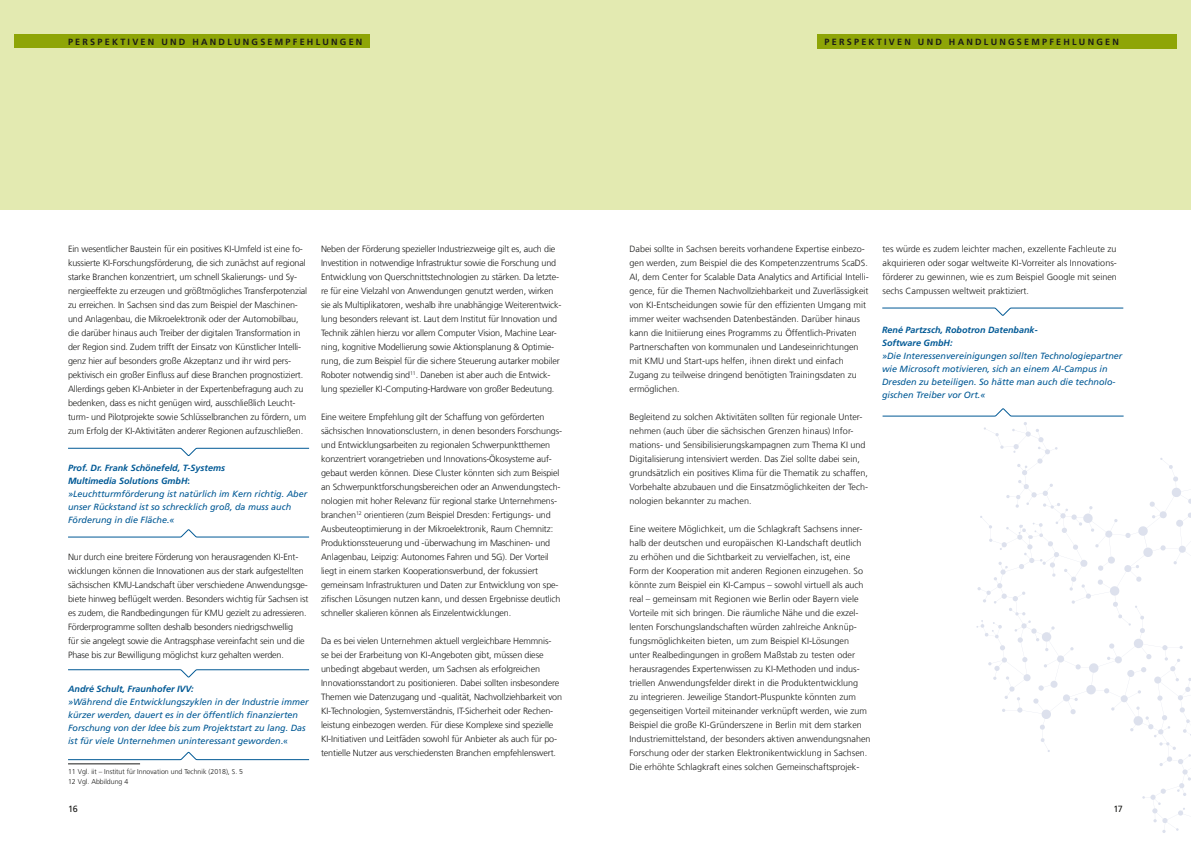
<style>
.page{position:relative;width:1191px;height:842px;background:#fff}
.page>*{position:absolute;margin:0;border:0;box-sizing:border-box;transform-origin:0 0}
.t1{font:300 9px/14px "Frutiger LT Com";letter-spacing:-.015em;color:#1a1a18}
.t2{font:italic 9px/13px "Frutiger LT Com";color:#005995}
.t3{font:700 9px "Frutiger LT Com";letter-spacing:.25em;color:#1a1a18}
.t4{font:italic 700 9px/13px "Frutiger LT Com";color:#005995}
.t5{font:9px "Frutiger LT Com";color:#1a1a18}
.t6{font:300 7px/10px "Frutiger LT Com";color:#1a1a18}
.s1{font-weight:700}
.s2{font-weight:700;font-style:normal}
.s3{font-style:normal}
</style>
<div class="page">
<div style="left:0;top:0;width:1191px;height:210px;background:#e3eab1"></div>
<div style="left:14px;top:34px;width:356px;height:14px;background:#8ea507"></div>
<div style="left:818px;top:34px;width:358px;height:14px;background:#8ea507"></div>
<svg style="left:882px;top:307px;width:241px;height:9px"></svg>
<svg style="left:882px;top:408px;width:242px;height:9px"></svg>
<svg style="left:68px;top:448px;width:241px;height:8px"></svg>
<svg style="left:68px;top:529px;width:241px;height:8px"></svg>
<svg style="left:68px;top:669px;width:241px;height:9px"></svg>
<svg style="left:68px;top:751px;width:241px;height:9px"></svg>
<svg style="left:976px;top:516px;width:215px;height:317px"></svg>
<svg style="left:983px;top:422px;width:208px;height:204px"></svg>
<hr style="left:68px;top:764px;width:72px;height:1px;background:#1a1a18">
<p class="t3" style="left:68px;top:36px;width:296px">PERSPEKTIVEN UND HANDLUNGSEMPFEHLUNGEN</p>
<p class="t3" style="left:824px;top:36px;width:296px">PERSPEKTIVEN UND HANDLUNGSEMPFEHLUNGEN</p>
<p class="t1" style="left:68px;top:242px;width:241px">Ein wesentlicher Baustein für ein positives KI-Umfeld ist eine fo&shy;kussierte KI-Forschungsförderung, die sich zunächst auf regional starke Branchen konzentriert, um schnell Skalierungs- und Sy&shy;nergieeffekte zu erzeugen und größtmögliches Transferpotenzial zu erreichen. In Sachsen sind das zum Beispiel der Maschinen&shy;und Anlagenbau, die Mikroelektronik oder der Automobilbau, die darüber hinaus auch Treiber der digitalen Transformation in der Region sind. Zudem trifft der Einsatz von Künstlicher Intelli&shy;genz hier auf besonders große Akzeptanz und ihr wird pers&shy;pektivisch ein großer Einfluss auf diese Branchen prognostiziert.<br>Allerdings geben KI-Anbieter in der Expertenbefragung auch zu bedenken, dass es nicht genügen wird, ausschließlich Leucht&shy;turm- und Pilotprojekte sowie Schlüsselbranchen zu fördern, um zum Erfolg der KI-Aktivitäten anderer Regionen aufzuschließen.</p>
<p class="t2" style="left:68px;top:461px;width:241px"><span class="s1">Prof. Dr. Frank Schönefeld, T-Systems<br>Multimedia Solutions GmbH</span><span class="s2">:<br></span>»Leuchtturmförderung ist natürlich im Kern richtig. Aber unser Rückstand ist so schrecklich groß, da muss auch Förderung in die Fläche.«</p>
<p class="t1" style="left:68px;top:550px;width:242px">Nur durch eine breitere Förderung von herausragenden KI-Ent&shy;wicklungen können die Innovationen aus der stark aufgestellten sächsischen KMU-Landschaft über verschiedene Anwendungsge&shy;biete hinweg beflügelt werden. Besonders wichtig für Sachsen ist es zudem, die Randbedingungen für KMU gezielt zu adressieren.<br>Förderprogramme sollten deshalb besonders niedrigschwellig<br>für sie angelegt sowie die Antragsphase vereinfacht sein und die Phase bis zur Bewilligung möglichst kurz gehalten werden.</p>
<p class="t4" style="left:68px;top:682px;width:127px">André Schult, Fraunhofer IVV:</p>
<p class="t2" style="left:68px;top:695px;width:242px">»Während die Entwicklungszyklen in der Industrie immer kürzer werden, dauert es in der öffentlich finanzierten Forschung von der Idee bis zum Projektstart zu lang. Das ist für viele Unternehmen uninteressant geworden<span class="s3">.«</span></p>
<p class="t6" style="left:68px;top:766px;width:177px">11 Vgl. iit – Institut für Innovation und Technik (2018), S. 5<br>12 Vgl. Abbildung 4</p>
<p class="t1" style="left:321px;top:242px;width:242px">Neben der Förderung spezieller Industriezweige gilt es, auch die Investition in notwendige Infrastruktur sowie die Forschung und Entwicklung von Querschnittstechnologien zu stärken. Da letzte&shy;re für eine Vielzahl von Anwendungen genutzt werden, wirken sie als Multiplikatoren, weshalb ihre unabhängige Weiterentwick&shy;lung besonders relevant ist. Laut dem Institut für Innovation und Technik zählen hierzu vor allem Computer Vision, Machine Lear&shy;ning, kognitive Modellierung sowie Aktionsplanung &amp; Optimie&shy;rung, die zum Beispiel für die sichere Steuerung autarker mobiler Roboter notwendig sind<sup>11</sup>. Daneben ist aber auch die Entwick&shy;lung spezieller KI-Computing-Hardware von großer Bedeutung.</p>
<p class="t1" style="left:321px;top:410px;width:242px">Eine weitere Empfehlung gilt der Schaffung von geförderten sächsischen Innovationsclustern, in denen besonders Forschungs&shy;und Entwicklungsarbeiten zu regionalen Schwerpunktthemen konzentriert vorangetrieben und Innovations-Ökosysteme auf&shy;gebaut werden können. Diese Cluster könnten sich zum Beispiel an Schwerpunktforschungsbereichen oder an Anwendungstech&shy;nologien mit hoher Relevanz für regional starke Unternehmens&shy;branchen<sup>12</sup> orientieren (zum Beispiel Dresden: Fertigungs- und Ausbeuteoptimierung in der Mikroelektronik, Raum Chemnitz:<br>Produktionssteuerung und -überwachung im Maschinen- und Anlagenbau, Leipzig: Autonomes Fahren und 5G). Der Vorteil liegt in einem starken Kooperationsverbund, der fokussiert gemeinsam Infrastrukturen und Daten zur Entwicklung von spe&shy;zifischen Lösungen nutzen kann, und dessen Ergebnisse deutlich schneller skalieren können als Einzelentwicklungen.</p>
<p class="t1" style="left:321px;top:634px;width:242px">Da es bei vielen Unternehmen aktuell vergleichbare Hemmnis-<br>se bei der Erarbeitung von KI-Angeboten gibt, müssen diese unbedingt abgebaut werden, um Sachsen als erfolgreichen Innovationsstandort zu positionieren. Dabei sollten insbesondere Themen wie Datenzugang und -qualität, Nachvollziehbarkeit von KI-Technologien, Systemverständnis, IT-Sicherheit oder Rechen&shy;leistung einbezogen werden. Für diese Komplexe sind spezielle KI-Initiativen und Leitfäden sowohl für Anbieter als auch für po&shy;tentielle Nutzer aus verschiedensten Branchen empfehlenswert.</p>
<p class="t1" style="left:629px;top:242px;width:241px">Dabei sollte in Sachsen bereits vorhandene Expertise einbezo&shy;gen werden, zum Beispiel die des Kompetenzzentrums ScaDS.<br>AI, dem Center for Scalable Data Analytics and Artificial Intelli&shy;gence, für die Themen Nachvollziehbarkeit und Zuverlässigkeit von KI-Entscheidungen sowie für den effizienten Umgang mit immer weiter wachsenden Datenbeständen. Darüber hinaus kann die Initiierung eines Programms zu Öffentlich-Privaten Partnerschaften von kommunalen und Landeseinrichtungen mit KMU und Start-ups helfen, ihnen direkt und einfach Zugang zu teilweise dringend benötigten Trainingsdaten zu ermöglichen.</p>
<p class="t1" style="left:629px;top:410px;width:240px">Begleitend zu solchen Aktivitäten sollten für regionale Unter&shy;nehmen (auch über die sächsischen Grenzen hinaus) Infor&shy;mations- und Sensibilisierungskampagnen zum Thema KI und Digitalisierung intensiviert werden. Das Ziel sollte dabei sein, grundsätzlich ein positives Klima für die Thematik zu schaffen, Vorbehalte abzubauen und die Einsatzmöglichkeiten der Tech&shy;nologien bekannter zu machen.</p>
<p class="t1" style="left:629px;top:522px;width:242px">Eine weitere Möglichkeit, um die Schlagkraft Sachsens inner&shy;halb der deutschen und europäischen KI-Landschaft deutlich zu erhöhen und die Sichtbarkeit zu vervielfachen, ist, eine Form der Kooperation mit anderen Regionen einzugehen. So könnte zum Beispiel ein KI-Campus – sowohl virtuell als auch real – gemeinsam mit Regionen wie Berlin oder Bayern viele Vorteile mit sich bringen. Die räumliche Nähe und die exzel&shy;lenten Forschungslandschaften würden zahlreiche Anknüp&shy;fungsmöglichkeiten bieten, um zum Beispiel KI-Lösungen unter Realbedingungen in großem Maßstab zu testen oder herausragendes Expertenwissen zu KI-Methoden und indus&shy;triellen Anwendungsfelder direkt in die Produktentwicklung<br>zu integrieren. Jeweilige Standort-Pluspunkte könnten zum gegenseitigen Vorteil miteinander verknüpft werden, wie zum Beispiel die große KI-Gründerszene in Berlin mit dem starken Industriemittelstand, der besonders aktiven anwendungsnahen Forschung oder der starken Elektronikentwicklung in Sachsen.<br>Die erhöhte Schlagkraft eines solchen Gemeinschaftsprojek-</p>
<p class="t1" style="left:882px;top:242px;width:236px;text-align:justify">tes würde es zudem leichter machen, exzellente Fachleute zu akquirieren oder sogar weltweite KI-Vorreiter als Innovations&shy;förderer zu gewinnen, wie es zum Beispiel Google mit seinen sechs Campussen weltweit praktiziert.</p>
<p class="t4" style="left:882px;top:324px;width:158px">René Partzsch, Robotron Datenbank-<br>Software GmbH:</p>
<p class="t2" style="left:882px;top:350px;width:242px">»Die Interessenvereinigungen sollten Technologiepartner wie Microsoft motivieren, sich an einem AI-Campus in Dresden zu beteiligen. So hätte man auch die technolo&shy;gischen Treiber vor Ort.«</p>
<p class="t5" style="left:68px;top:803px;width:11px">16</p>
<p class="t5" style="left:1113px;top:803px;width:11px">17</p>
</div>
